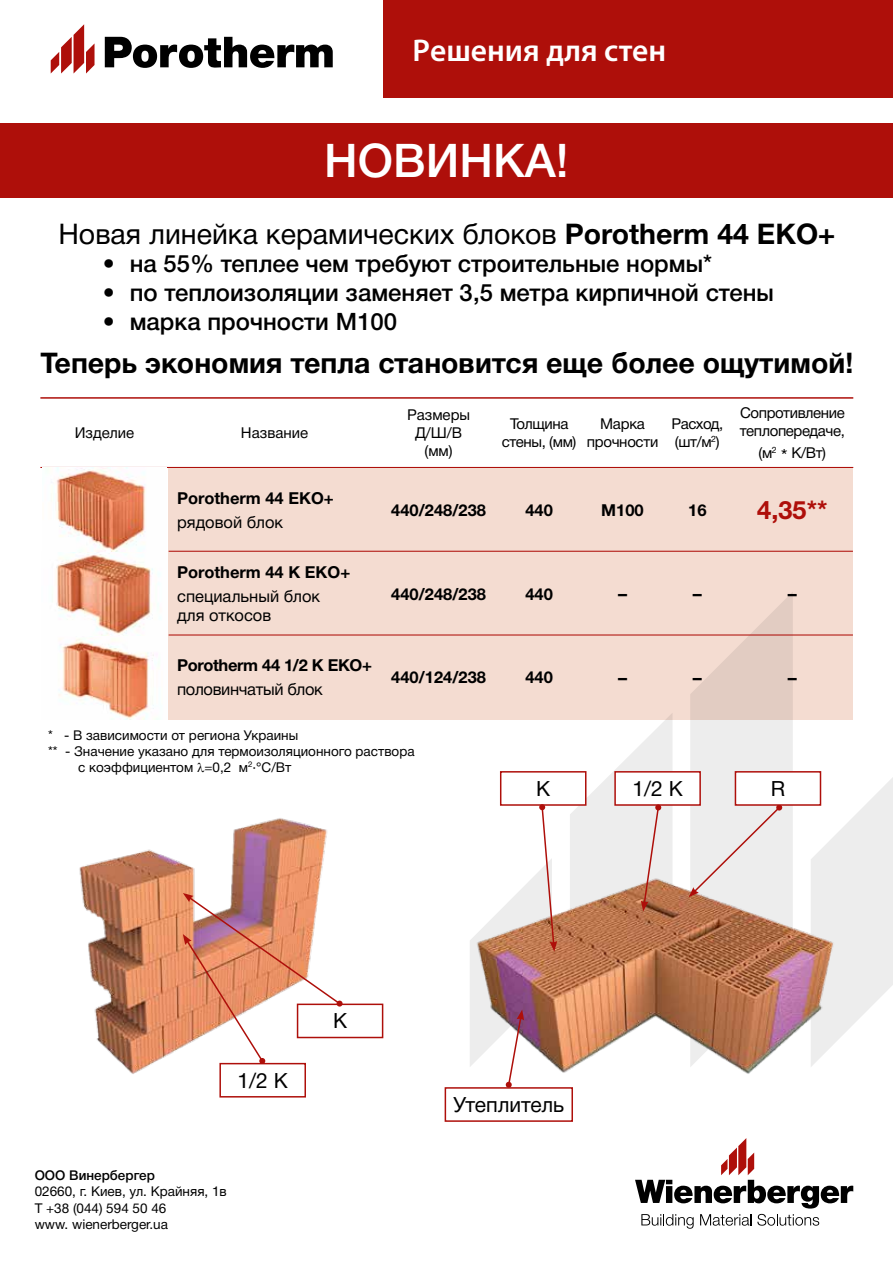
<style>
.page{position:relative;width:893px;height:1263px;background:#fff}
.page>*{position:absolute;margin:0;border:0;box-sizing:border-box;transform-origin:0 0}
.t1{font:500 46.5px "Helvetica Neue Cyr";color:#fff}
.t2{font:600 31.5px "Myriad Pro";color:#fff}
.t3{font:700 28.5px "Helvetica Neue Cyr";color:#000}
.t4{font:28.5px "Helvetica Neue Cyr";color:#000}
.t5{font:700 25.5px "Helvetica Neue Cyr";color:#ae0f0a}
.t6{font:500 24px "Helvetica Neue Cyr";color:#000}
.t7{font:21px "Helvetica Neue Cyr";color:#000}
.t8{font:700 18px "Helvetica Neue Cyr";color:#000}
.t9{font:700 16.5px "Helvetica Neue Cyr";color:#000}
.t10{font:16.5px/19.8px "Helvetica Neue Cyr";color:#000}
.t11{font:700 16.5px "Helvetica Neue Cyr";letter-spacing:-.02em;color:#000}
.t12{font:16.5px "Helvetica Neue Cyr";letter-spacing:-.02em;color:#000}
.t13{font:15px/18px "Helvetica Neue Cyr";letter-spacing:-.025em;color:#000;text-align:center}
.t14{font:15px/18px "Helvetica Neue Cyr";color:#000;text-align:center}
.t15{font:13.5px/16.2px "Helvetica Neue Cyr";color:#000}
.t16{font:500 13.5px "Helvetica Neue Cyr";color:#000}
.s1{font-weight:700}
.s2{font-size:18px}
</style>
<div class="page">
<svg style="left:811px;top:777px;width:82px;height:257px"></svg>
<div style="left:690px;top:719px;width:103px;height:155px;background:#ededed"></div>
<div style="left:169px;top:468px;width:684px;height:251px;background:#f4dcd1"></div>
<svg style="left:51px;top:24px;width:44px;height:50px"></svg>
<svg style="left:105px;top:37px;width:228px;height:31px"></svg>
<div style="left:383px;top:0;width:510px;height:98px;background:#ae0f0a"></div>
<svg style="left:641px;top:1214px;width:53px;height:15px"></svg>
<svg style="left:700px;top:1214px;width:51px;height:12px"></svg>
<svg style="left:757px;top:1214px;width:62px;height:12px"></svg>
<svg style="left:635px;top:1138px;width:218px;height:70px"></svg>
<div style="left:0;top:123px;width:893px;height:75px;background:#ae0f0a"></div>
<hr style="left:40px;top:397px;width:813px;height:2px;background:#ae0f0a">
<hr style="left:40px;top:467px;width:813px;height:1px;background:#ae0f0a">
<hr style="left:169px;top:551px;width:684px;height:1px;background:#ae0f0a">
<hr style="left:169px;top:634px;width:684px;height:1px;background:#ae0f0a">
<img style="left:79px;top:818px;width:248px;height:256px">
<svg style="left:183px;top:893px;width:160px;height:171px"></svg>
<div style="left:297px;top:1003px;width:86px;height:35px;border:2px solid #ae0f0a"></div>
<div style="left:219px;top:1063px;width:87px;height:34px;border:2px solid #ae0f0a"></div>
<img style="left:557px;top:874px;width:286px;height:200px">
<div style="left:689px;top:804px;width:93px;height:93px;background:#ededed"></div>
<div style="left:500px;top:771px;width:86px;height:35px;border:2px solid #ae0f0a"></div>
<div style="left:445px;top:1087px;width:128px;height:35px;border:2px solid #ae0f0a"></div>
<div style="left:615px;top:772px;width:85px;height:33px;background:#fff"></div>
<div style="left:614px;top:771px;width:87px;height:35px;border:2px solid #ae0f0a"></div>
<div style="left:735px;top:772px;width:85px;height:33px;background:#fff"></div>
<div style="left:735px;top:771px;width:86px;height:35px;border:2px solid #ae0f0a"></div>
<svg style="left:570px;top:714px;width:102px;height:353px"></svg>
<svg style="left:470px;top:804px;width:87px;height:284px"></svg>
<img style="left:56px;top:468px;width:103px;height:251px">
<h2 class="t2" style="left:412px;top:30px;width:255px">Рeшения для стен</h2>
<h1 class="t1" style="left:324px;top:135px;width:246px">НОВИНКА!</h1>
<h3 class="t4" style="left:58px;top:218px;width:778px">Новая линейка керамических блоков <span class="s1">Porotherm 44 EKO+</span></h3>
<h3 class="t6" style="left:103px;top:251px;width:611px">• на 55% теплее чем требуют строительные нормы*</h3>
<h3 class="t6" style="left:103px;top:280px;width:673px">• по теплоизоляции заменяет 3,5 метра кирпичной стены</h3>
<h3 class="t6" style="left:103px;top:308px;width:296px">• марка прочности М100</h3>
<h3 class="t3" style="left:40px;top:347px;width:814px">Теперь экономия тепла становится еще более ощутимой!</h3>
<p class="t14" style="left:75px;top:424px;width:61px">Изделие</p>
<p class="t14" style="left:241px;top:424px;width:69px">Название</p>
<p class="t9" style="left:177px;top:489px;width:158px">Porotherm 44 EKO+</p>
<p class="t10" style="left:177px;top:512px;width:107px">рядовой блок</p>
<p class="t9" style="left:177px;top:563px;width:175px">Porotherm 44 K EKO+</p>
<p class="t10" style="left:177px;top:586px;width:144px">специальный блок для откосов</p>
<p class="t11" style="left:177px;top:656px;width:196px">Porotherm 44 1/2 K EKO+</p>
<p class="t12" style="left:177px;top:680px;width:147px">половинчатый блок</p>
<p class="t14" style="left:407px;top:406px;width:65px">Размеры<br>Д/Ш/В (мм)</p>
<p class="t9" style="left:391px;top:501px;width:96px">440/248/238</p>
<p class="t9" style="left:391px;top:585px;width:96px">440/248/238</p>
<p class="t9" style="left:391px;top:668px;width:96px">440/124/238</p>
<p class="t15" style="left:48px;top:727px;width:252px">* - В зависимости от региона Украины</p>
<p class="t15" style="left:48px;top:743px;width:368px">** - Значение указано для термоизоляционного раствора</p>
<p class="t15" style="left:78px;top:759px;width:215px">с коэффициентом =0,2 м<sup>2</sup>∙°С/Вт</p>
<p class="t13" style="left:502px;top:415px;width:76px">Толщина стены, (мм)</p>
<p class="t13" style="left:587px;top:415px;width:73px">Марка прочности</p>
<p class="t13" style="left:671px;top:415px;width:53px;text-align:left">Расход, (шт/м<sup>2</sup>)</p>
<p class="t13" style="left:740px;top:404px;width:107px;text-align:left">Сопротивление теплопередаче,</p>
<p class="t13" style="left:758px;top:444px;width:69px">(м<sup>2</sup> <span class="s2">*</span> К/Вт)</p>
<p class="t9" style="left:525px;top:501px;width:29px">440</p>
<p class="t9" style="left:525px;top:585px;width:29px">440</p>
<p class="t9" style="left:525px;top:668px;width:29px">440</p>
<h3 class="t7" style="left:536px;top:777px;width:16px">К</h3>
<p class="t9" style="left:601px;top:501px;width:44px">М100</p>
<p class="t9" style="left:688px;top:501px;width:20px">16</p>
<h3 class="t5" style="left:757px;top:496px;width:72px">4,35**</h3>
<h3 class="t8" style="left:618px;top:584px;width:10px">–</h3>
<h3 class="t8" style="left:618px;top:668px;width:10px">–</h3>
<h3 class="t8" style="left:693px;top:584px;width:10px">–</h3>
<h3 class="t8" style="left:693px;top:667px;width:10px">–</h3>
<h3 class="t8" style="left:788px;top:584px;width:10px">–</h3>
<h3 class="t8" style="left:788px;top:667px;width:10px">–</h3>
<h3 class="t7" style="left:632px;top:777px;width:52px">1/2 К</h3>
<h3 class="t7" style="left:771px;top:777px;width:16px">R</h3>
<h3 class="t7" style="left:238px;top:1069px;width:52px">1/2 К</h3>
<h3 class="t7" style="left:333px;top:1009px;width:16px">К</h3>
<p class="t16" style="left:35px;top:1168px;width:122px">ООО Винербергер</p>
<p class="t15" style="left:35px;top:1183px;width:194px">02660, г. Киев, ул. Крайняя, 1в<br>Т +38 (044) 594 50 46<br>www. wienerberger.ua</p>
<h3 class="t7" style="left:454px;top:1093px;width:112px">Утеплитель</h3>
</div>
